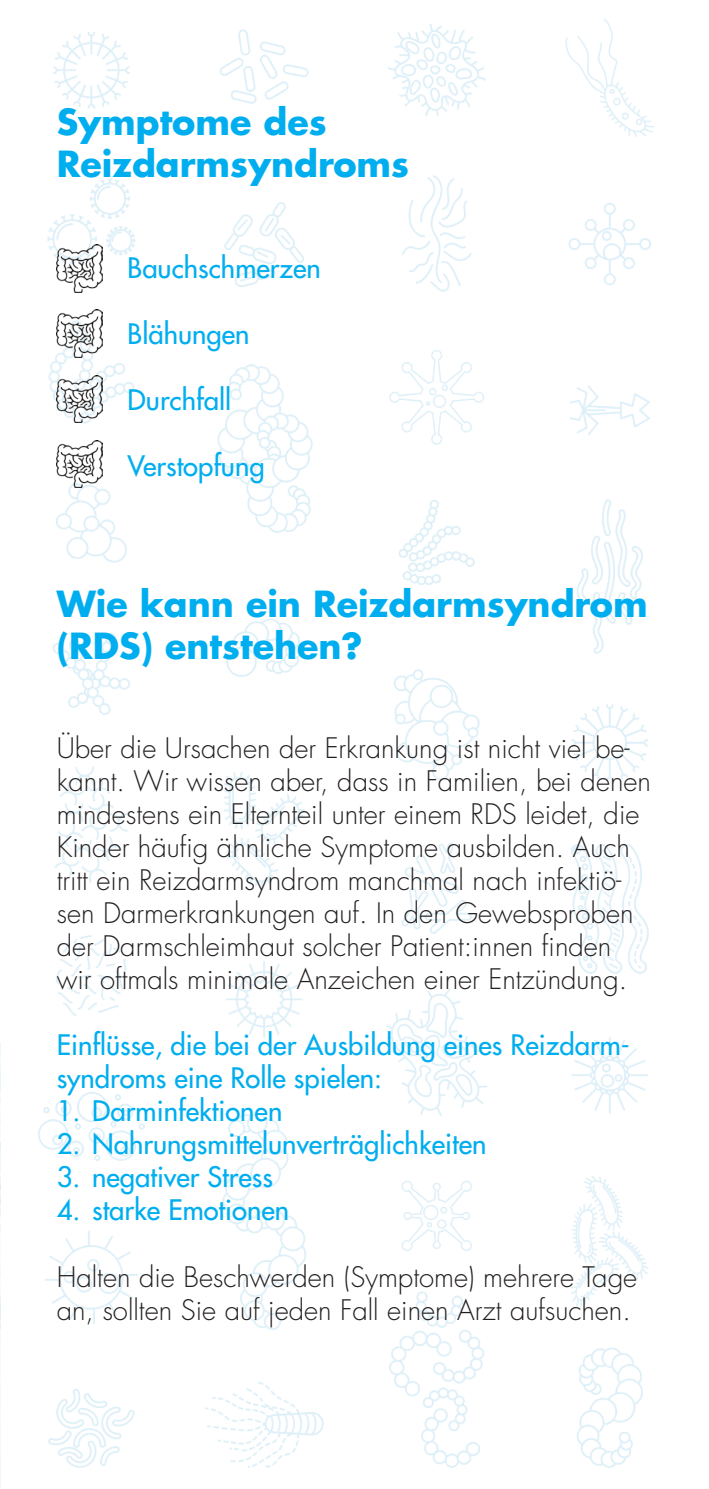
<style>
.page{position:relative;width:709px;height:1489px;background:#fff}
.page>*{position:absolute;margin:0;border:0;box-sizing:border-box;transform-origin:0 0}
.t1{font:700 35px/42px "Futura Std";color:#00aeef}
.t2{font:300 27.5px/33px "Futura Std";color:#231f20}
.t3{font:500 27.5px/33px "Futura Std";color:#00aeef}
</style>
<div class="page">
<img style="left:39px;top:18px;width:615px;height:1449px">
<img style="left:0;top:1043px;width:1px;height:445px">
<img style="left:57px;top:244px;width:46px;height:48px">
<img style="left:57px;top:310px;width:46px;height:47px">
<img style="left:57px;top:375px;width:46px;height:47px">
<img style="left:57px;top:440px;width:46px;height:48px">
<p class="t1" style="left:57px;top:101px;width:354px">Symptome des<br>Reizdarmsyndroms</p>
<p class="t3" style="left:128px;top:251px;width:195px">Bauchschmerzen</p>
<p class="t3" style="left:128px;top:317px;width:124px">Blähungen</p>
<p class="t3" style="left:128px;top:383px;width:105px">Durchfall</p>
<p class="t3" style="left:128px;top:449px;width:139px">Verstopfung</p>
<p class="t1" style="left:57px;top:582px;width:592px">Wie kann ein Reizdarmsyndrom (RDS) entstehen?</p>
<p class="t2" style="left:57px;top:732px;width:596px">Über die Ursachen der Erkrankung ist nicht viel be&shy;kannt. Wir wissen aber, dass in Familien, bei denen mindestens ein Elternteil unter einem RDS leidet, die Kinder häufig ähnliche Symptome ausbilden. Auch tritt ein Reizdarmsyndrom manchmal nach infektiö&shy;sen Darmerkrankungen auf. In den Gewebsproben der Darmschleimhaut solcher Patient:innen finden wir oftmals minimale Anzeichen einer Entzündung.</p>
<p class="t3" style="left:57px;top:1028px;width:575px">Einflüsse, die bei der Ausbildung eines Reizdarm&shy;syndroms eine Rolle spielen:</p>
<p class="t3" style="left:57px;top:1094px;width:227px">1. Darminfektionen</p>
<p class="t3" style="left:57px;top:1127px;width:431px">2. Nahrungsmittelunverträglichkeiten</p>
<p class="t3" style="left:57px;top:1160px;width:218px">3. negativer Stress</p>
<p class="t3" style="left:57px;top:1193px;width:234px">4. starke Emotionen</p>
<p class="t2" style="left:57px;top:1260px;width:582px">Halten die Beschwerden (Symptome) mehrere Tage an, sollten Sie auf jeden Fall einen Arzt aufsuchen.</p>
</div>
